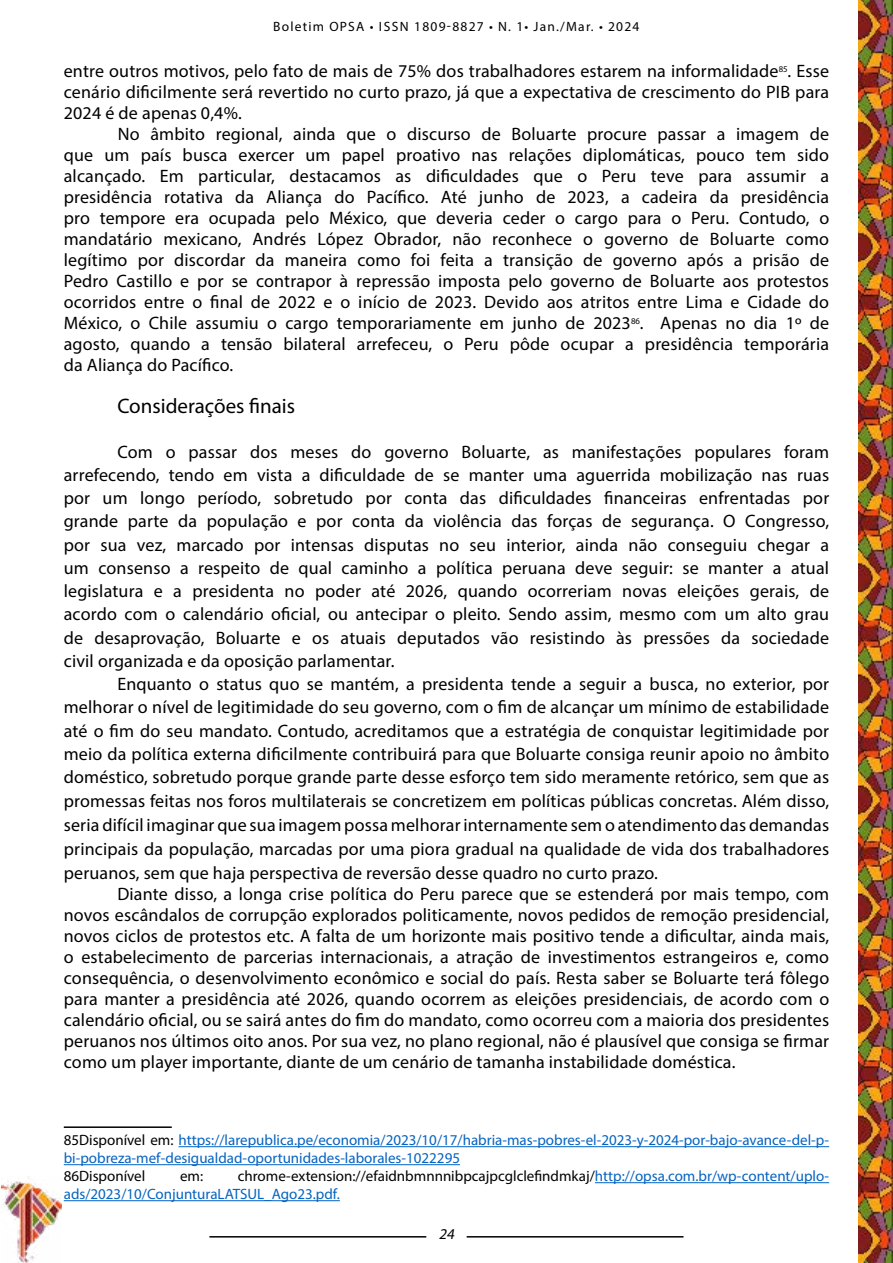
<style>
.page{position:relative;width:893px;height:1263px;background:#fff}
.page>*{position:absolute;margin:0;border:0;box-sizing:border-box;transform-origin:0 0}
.t1{font:21px "Myriad Pro";color:#000}
.t2{font:18px/21px "Myriad Pro";letter-spacing:.01em;color:#000;text-align:justify}
.t3{font:15px/18px "Myriad Pro";color:#0563c1}
.t4{font:15px "Myriad Pro";color:#000}
.t5{font:italic 15px "Myriad Pro";color:#000}
.t6{font:13.5px "Myriad Pro";letter-spacing:.09em;color:#000}
.s1{color:#000}
</style>
<div class="page">
<hr style="left:467px;top:1236px;width:217px;height:1px;background:#000">
<hr style="left:209px;top:1236px;width:217px;height:1px;background:#000">
<img style="left:1px;top:1177px;width:60px;height:85px">
<img style="left:859px;top:0;width:34px;height:1263px">
<hr style="left:64px;top:1126px;width:108px;height:2px;background:#000">
<hr style="left:179px;top:1146px;width:650px;height:1px;background:#0563c1">
<hr style="left:64px;top:1164px;width:396px;height:1px;background:#0563c1">
<hr style="left:595px;top:1182px;width:234px;height:1px;background:#0563c1">
<hr style="left:64px;top:1200px;width:276px;height:1px;background:#0563c1">
<p class="t6" style="left:273px;top:18px;width:368px">Boletim OPSA • ISSN 1809-8827 • N. 1• Jan./Mar. • 2024</p>
<p class="t2" style="left:64px;top:60px;width:767px">entre outros motivos, pelo fato de mais de 75% dos trabalhadores estarem na informalidade<sup>85</sup>. Esse cenário dificilmente será revertido no curto prazo, já que a expectativa de crescimento do PIB para 2024 é de apenas 0,4%.</p>
<p class="t2" style="left:64px;top:123px;width:767px;text-indent:54px">No âmbito regional, ainda que o discurso de Boluarte procure passar a imagem de que um país busca exercer um papel proativo nas relações diplomáticas, pouco tem sido alcançado. Em particular, destacamos as dificuldades que o Peru teve para assumir a presidência rotativa da Aliança do Pacífico. Até junho de 2023, a cadeira da presidência pro tempore era ocupada pelo México, que deveria ceder o cargo para o Peru. Contudo, o mandatário mexicano, Andrés López Obrador, não reconhece o governo de Boluarte como legítimo por discordar da maneira como foi feita a transição de governo após a prisão de Pedro Castillo e por se contrapor à repressão imposta pelo governo de Boluarte aos protestos ocorridos entre o final de 2022 e o início de 2023. Devido aos atritos entre Lima e Cidade do México, o Chile assumiu o cargo temporariamente em junho de 2023<sup>86</sup>. Apenas no dia 1º de agosto, quando a tensão bilateral arrefeceu, o Peru pôde ocupar a presidência temporária da Aliança do Pacífico.</p>
<p class="t1" style="left:117px;top:393px;width:179px">Considerações finais</p>
<p class="t2" style="left:64px;top:440px;width:767px;line-height:23.2px;text-indent:54px">Com o passar dos meses do governo Boluarte, as manifestações populares foram arrefecendo, tendo em vista a dificuldade de se manter uma aguerrida mobilização nas ruas por um longo período, sobretudo por conta das dificuldades financeiras enfrentadas por grande parte da população e por conta da violência das forças de segurança. O Congresso, por sua vez, marcado por intensas disputas no seu interior, ainda não conseguiu chegar a um consenso a respeito de qual caminho a política peruana deve seguir: se manter a atual legislatura e a presidenta no poder até 2026, quando ocorreriam novas eleições gerais, de acordo com o calendário oficial, ou antecipar o pleito. Sendo assim, mesmo com um alto grau de desaprovação, Boluarte e os atuais deputados vão resistindo às pressões da sociedade civil organizada e da oposição parlamentar.</p>
<p class="t2" style="left:64px;top:672px;width:767px;line-height:23.7px;text-indent:54px">Enquanto o status quo se mantém, a presidenta tende a seguir a busca, no exterior, por melhorar o nível de legitimidade do seu governo, com o fim de alcançar um mínimo de estabilidade até o fim do seu mandato. Contudo, acreditamos que a estratégia de conquistar legitimidade por meio da política externa dificilmente contribuirá para que Boluarte consiga reunir apoio no âmbito doméstico, sobretudo porque grande parte desse esforço tem sido meramente retórico, sem que as promessas feitas nos foros multilaterais se concretizem em políticas públicas concretas. Além disso, seria difícil imaginar que sua imagem possa melhorar internamente sem o atendimento das demandas principais da população, marcadas por uma piora gradual na qualidade de vida dos trabalhadores peruanos, sem que haja perspectiva de reversão desse quadro no curto prazo.</p>
<p class="t2" style="left:64px;top:883px;width:767px;text-indent:54px">Diante disso, a longa crise política do Peru parece que se estenderá por mais tempo, com novos escândalos de corrupção explorados politicamente, novos pedidos de remoção presidencial, novos ciclos de protestos etc. A falta de um horizonte mais positivo tende a dificultar, ainda mais, o estabelecimento de parcerias internacionais, a atração de investimentos estrangeiros e, como consequência, o desenvolvimento econômico e social do país. Resta saber se Boluarte terá fôlego para manter a presidência até 2026, quando ocorrem as eleições presidenciais, de acordo com o calendário oficial, ou se sairá antes do fim do mandato, como ocorreu com a maioria dos presidentes peruanos nos últimos oito anos. Por sua vez, no plano regional, não é plausível que consiga se firmar como um player importante, diante de um cenário de tamanha instabilidade doméstica.</p>
<p class="t3" style="left:64px;top:1131px;width:767px"><span class="s1">85Disponível em:</span> https://larepublica.pe/economia/2023/10/17/habria-mas-pobres-el-2023-y-2024-por-bajo-avance-del-p&shy;bi-pobreza-mef-desigualdad-oportunidades-laborales-1022295</p>
<p class="t4" style="left:64px;top:1167px;width:83px">86Disponível</p>
<p class="t4" style="left:180px;top:1167px;width:25px">em:</p>
<p class="t3" style="left:64px;top:1167px;width:767px;text-indent:174px"><span class="s1">chrome-extension://efaidnbmnnnibpcajpcglclefindmkaj/</span>http://opsa.com.br/wp-content/uplo&shy;ads/2023/10/ConjunturaLATSUL_Ago23.pdf.</p>
<p class="t5" style="left:439px;top:1224px;width:20px">24</p>
</div>
